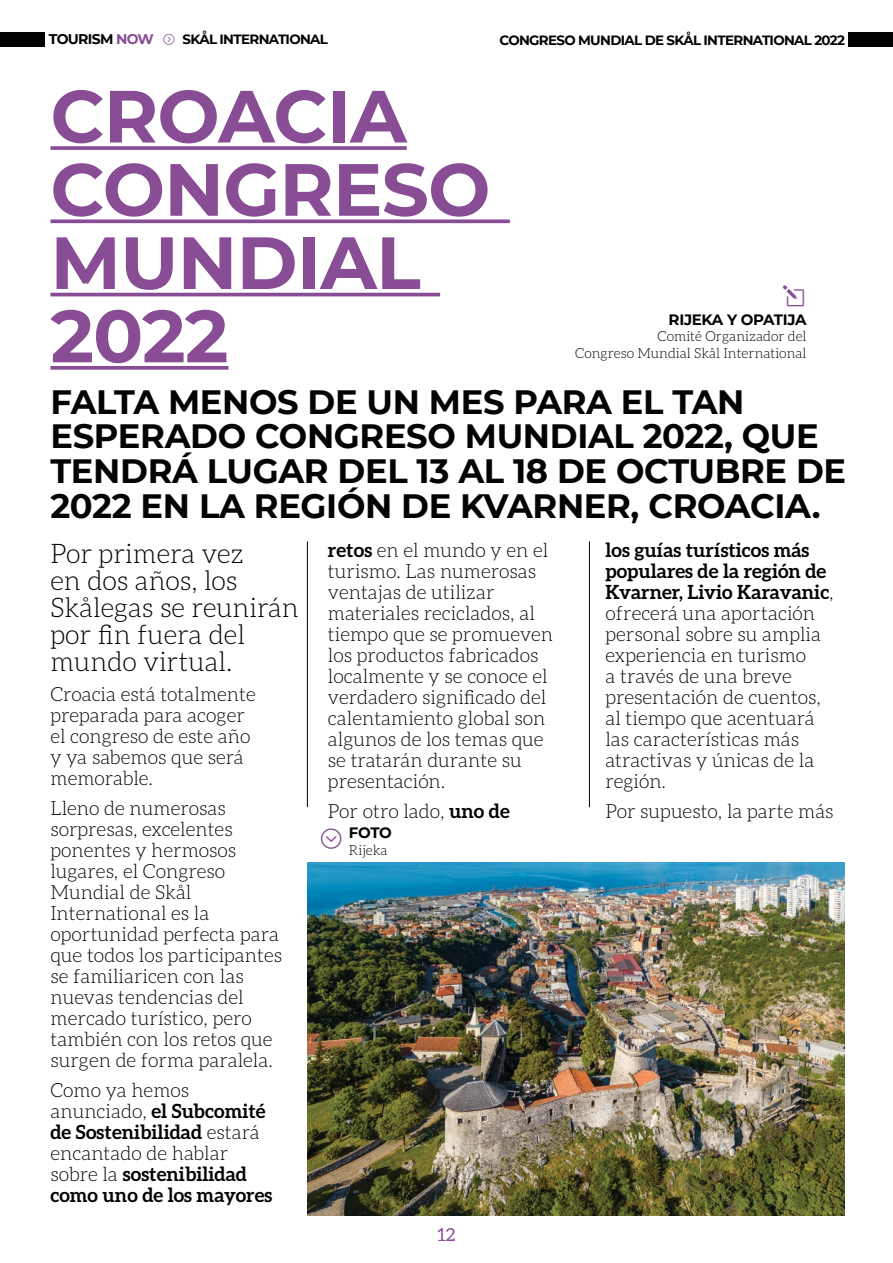
<style>
.page{position:relative;width:893px;height:1263px;background:#fff}
.page>*{position:absolute;margin:0;border:0;box-sizing:border-box;transform-origin:0 0}
.TITLE_8{font:700 73.8px/73.2px "Montserrat";letter-spacing:-.01em;color:#884d95}
.TITLE_8-2{font:700 33.75px/35px "Montserrat";letter-spacing:-.01em;color:#020304}
.Párrafo{font:300 27px/27px "Aleo";color:#020304}
.TITLE_3{font:21px "Elegant Icons";color:#884d95}
.Párrafo-2{font:300 19.5px/21px "Aleo";color:#020304}
.Párrafo-3{font:700 19.5px/21px "Aleo";color:#020304}
.t1{font:18px "Aleo";color:#884d95}
.NAMES{font:700 15px "Montserrat";letter-spacing:-.025em;color:#020304}
.t2{font:700 14.1px "Montserrat";letter-spacing:-.05em;color:#020304}
.Names_Position{font:300 13.95px "Aleo";color:#020304}
.t3{font:700 13.5px "Montserrat";letter-spacing:-.05em;color:#020304}
.s1{color:#884d95}
.s2{font-weight:300}
.s3{font-weight:700}
</style>
<div class="page">
<div style="left:0;top:32px;width:45px;height:15px;background:#020304"></div>
<div style="left:848px;top:32px;width:45px;height:15px;background:#020304"></div>
<hr style="left:307px;top:541px;width:1px;height:266px;background:#020304">
<hr style="left:589px;top:541px;width:1px;height:266px;background:#020304">
<svg style="left:50px;top:146px;width:357px;height:4px"></svg>
<svg style="left:50px;top:219px;width:460px;height:4px;fill:#884d95"></svg>
<hr style="left:50px;top:293px;width:390px;height:3px;background:#884d95">
<svg style="left:50px;top:366px;width:178px;height:4px"></svg>
<img style="left:308px;top:862px;width:536px;height:353px">
<p class="t2" style="left:49px;top:29px;width:106px">TOURISM <span class="s1">NOW</span></p>
<p class="t3" style="left:183px;top:30px;width:147px">SKÅL INTERNATIONAL</p>
<p class="t3" style="left:499px;top:30px;width:347px">CONGRESO MUNDIAL DE SKÅL INTERNATIONAL 2022</p>
<p class="TITLE_8" style="left:50px;top:76px;width:358px">CROACIA</p>
<p class="TITLE_8" style="left:50px;top:149px;width:441px">CONGRESO<br>MUNDIAL<br>2022</p>
<p class="TITLE_8-2" style="left:50px;top:382px;width:797px">FALTA MENOS DE UN MES PARA EL TAN ESPERADO CONGRESO MUNDIAL 2022, QUE TENDRÁ LUGAR DEL 13 AL 18 DE OCTUBRE DE 2022 EN LA REGIÓN DE KVARNER, CROACIA.</p>
<p class="TITLE_3" style="left:783px;top:285px;width:22px">●</p>
<p class="NAMES" style="left:669px;top:309px;width:139px">RIJEKA Y OPATIJA</p>
<p class="Names_Position" style="left:657px;top:329px;width:151px">Comité Organizador del</p>
<p class="Names_Position" style="left:575px;top:345px;width:233px">Congreso Mundial Skål International</p>
<p class="Párrafo" style="left:50px;top:540px;width:250px">Por primera vez<br>en dos años, los<br>Skålegas se reunirán por fin fuera del mundo virtual.</p>
<p class="Párrafo-2" style="left:50px;top:684px;width:207px">Croacia está totalmente preparada para acoger el congreso de este año y ya sabemos que será memorable.</p>
<p class="Párrafo-2" style="left:50px;top:798px;width:233px">Lleno de numerosas sorpresas, excelentes ponentes y hermosos lugares, el Congreso<br>Mundial de Skål<br>International es la oportunidad perfecta para que todos los participantes se familiaricen con las nuevas tendencias del mercado turístico, pero también con los retos que surgen de forma paralela.</p>
<p class="Párrafo-3" style="left:50px;top:1079px;width:223px"><span class="s2">Como ya hemos anunciado,</span> el Subcomité de Sostenibilidad <span class="s2">estará encantado de hablar sobre la</span> sostenibilidad como uno de los mayores</p>
<p class="Párrafo-2" style="left:328px;top:540px;width:227px"><span class="s3">retos</span> en el mundo y en el turismo. Las numerosas ventajas de utilizar materiales reciclados, al tiempo que se promueven los productos fabricados localmente y se conoce el verdadero significado del calentamiento global son algunos de los temas que se tratarán durante su presentación.</p>
<p class="Párrafo-2" style="left:328px;top:801px;width:183px">Por otro lado, <span class="s3">uno de</span></p>
<p class="NAMES" style="left:349px;top:822px;width:44px">FOTO</p>
<p class="Names_Position" style="left:349px;top:842px;width:40px">Rijeka</p>
<p class="t1" style="left:437px;top:1224px;width:19px">12</p>
<p class="Párrafo-2" style="left:605px;top:540px;width:230px"><span class="s3">los guías turísticos más populares de la región de<br>Kvarner, Livio Karavanic</span>, ofrecerá una aportación personal sobre su amplia experiencia en turismo<br>a través de una breve presentación de cuentos, al tiempo que acentuará las características más atractivas y únicas de la región.</p>
<p class="Párrafo-2" style="left:605px;top:801px;width:230px">Por supuesto, la parte más</p>
</div>
